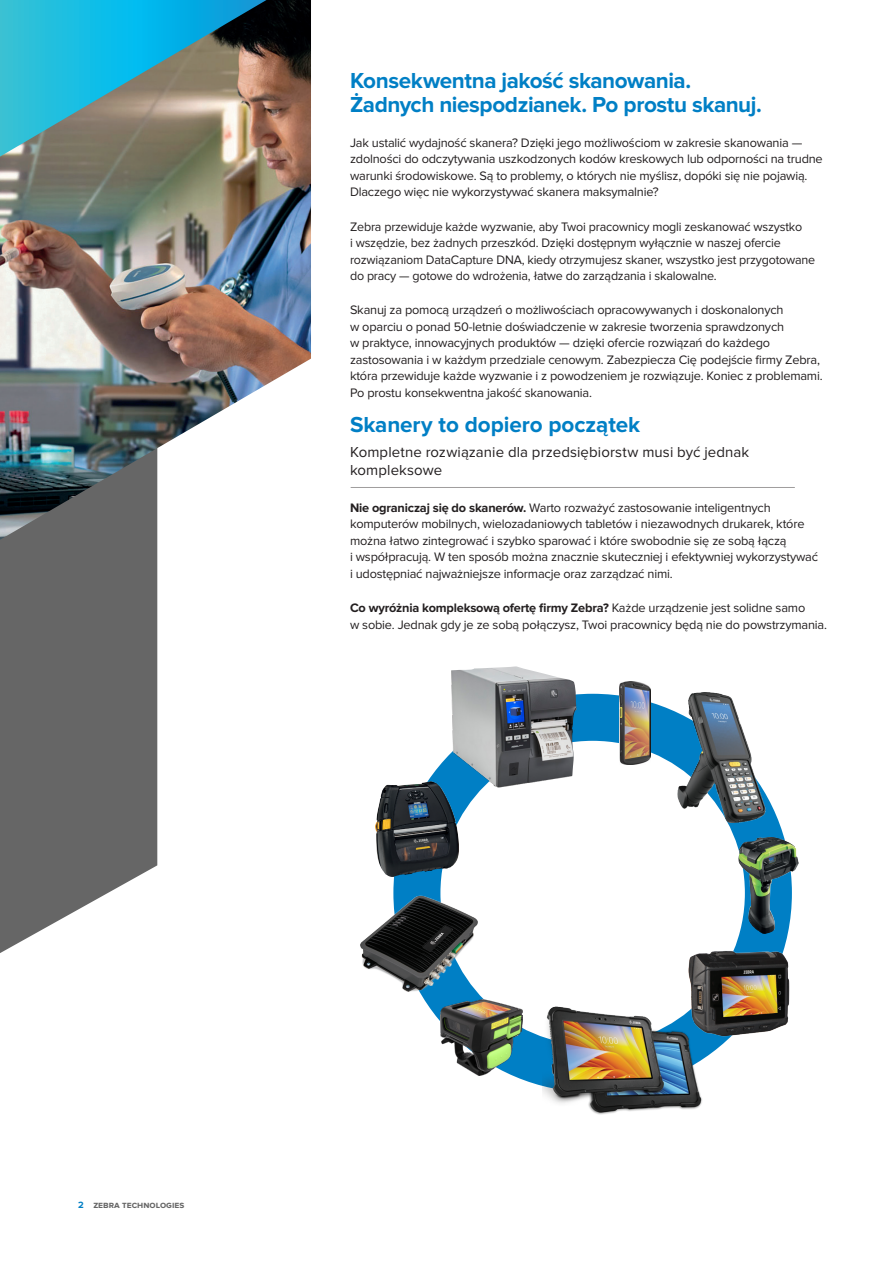
<style>
.page{position:relative;width:893px;height:1263px;background:#fff}
.page>*{position:absolute;margin:0;border:0;box-sizing:border-box;transform-origin:0 0}
.t1{font:700 22.5px/24px "Proxima Nova";letter-spacing:-.02em;color:#007fc5}
.Subhead{font:15px/18px "Proxima Nova";letter-spacing:.005em;color:#231f20}
.body_copy_black{font:12.75px/16.5px "Proxima Nova";letter-spacing:-.015em;color:#231f20}
.t2{font:700 9.45px "Proxima Nova";color:#666}
.s1{font-weight:700}
.s2{color:#007fc5}
</style>
<div class="page">
<svg style="left:0;top:540px;width:157px;height:413px;background:#767676"></svg>
<hr style="left:351px;top:487px;width:444px;height:1px;background:#a09e9e">
<img style="left:0;top:0;width:311px;height:540px">
<div style="left:393px;top:694px;width:399px;height:398px;background:#007fc5;border-radius:50%"></div>
<div style="left:440px;top:741px;width:305px;height:304px;background:#fff;border-radius:50%"></div>
<img style="left:619px;top:681px;width:31px;height:83px">
<img style="left:738px;top:837px;width:61px;height:97px">
<img style="left:375px;top:781px;width:85px;height:96px">
<img style="left:447px;top:666px;width:130px;height:125px">
<img style="left:688px;top:943px;width:102px;height:105px">
<img style="left:542px;top:1003px;width:163px;height:112px">
<img style="left:672px;top:692px;width:100px;height:135px">
<img style="left:360px;top:893px;width:120px;height:102px">
<img style="left:440px;top:1000px;width:83px;height:76px">
<p class="t1" style="left:350px;top:69px;width:413px">Konsekwentna jakość skanowania.<br>Żadnych niespodzianek. Po prostu skanuj.</p>
<p class="body_copy_black" style="left:350px;top:135px;width:474px">Jak ustalić wydajność skanera? Dzięki jego możliwościom w zakresie skanowania — zdolności do odczytywania uszkodzonych kodów kreskowych lub odporności na trudne warunki środowiskowe. Są to problemy, o których nie myślisz, dopóki się nie pojawią.<br>Dlaczego więc nie wykorzystywać skanera maksymalnie?</p>
<p class="body_copy_black" style="left:350px;top:218px;width:467px">Zebra przewiduje każde wyzwanie, aby Twoi pracownicy mogli zeskanować wszystko<br>i wszędzie, bez żadnych przeszkód. Dzięki dostępnym wyłącznie w naszej ofercie rozwiązaniom DataCapture DNA, kiedy otrzymujesz skaner, wszystko jest przygotowane do pracy — gotowe do wdrożenia, łatwe do zarządzania i skalowalne.</p>
<p class="body_copy_black" style="left:350px;top:302px;width:474px">Skanuj za pomocą urządzeń o możliwościach opracowywanych i doskonalonych<br>w oparciu o ponad 50-letnie doświadczenie w zakresie tworzenia sprawdzonych<br>w praktyce, innowacyjnych produktów — dzięki ofercie rozwiązań do każdego zastosowania i w każdym przedziale cenowym. Zabezpiecza Cię podejście firmy Zebra, która przewiduje każde wyzwanie i z powodzeniem je rozwiązuje. Koniec z problemami.<br>Po prostu konsekwentna jakość skanowania.</p>
<p class="t1" style="left:350px;top:413px;width:292px">Skanery to dopiero początek</p>
<p class="Subhead" style="left:350px;top:443px;width:401px">Kompletne rozwiązanie dla przedsiębiorstw musi być jednak kompleksowe</p>
<p class="body_copy_black" style="left:350px;top:499px;width:470px"><span class="s1">Nie ograniczaj się do skanerów.</span> Warto rozważyć zastosowanie inteligentnych komputerów mobilnych, wielozadaniowych tabletów i niezawodnych drukarek, które można łatwo zintegrować i szybko sparować i które swobodnie się ze sobą łączą<br>i współpracują. W ten sposób można znacznie skuteczniej i efektywniej wykorzystywać i udostępniać najważniejsze informacje oraz zarządzać nimi.</p>
<p class="body_copy_black" style="left:350px;top:600px;width:479px"><span class="s1">Co wyróżnia kompleksową ofertę firmy Zebra?</span> Każde urządzenie jest solidne samo<br>w sobie. Jednak gdy je ze sobą połączysz, Twoi pracownicy będą nie do powstrzymania.</p>
<p class="t2" style="left:78px;top:1199px;width:108px"><span class="s2">2</span> zebra technologies</p>
</div>
